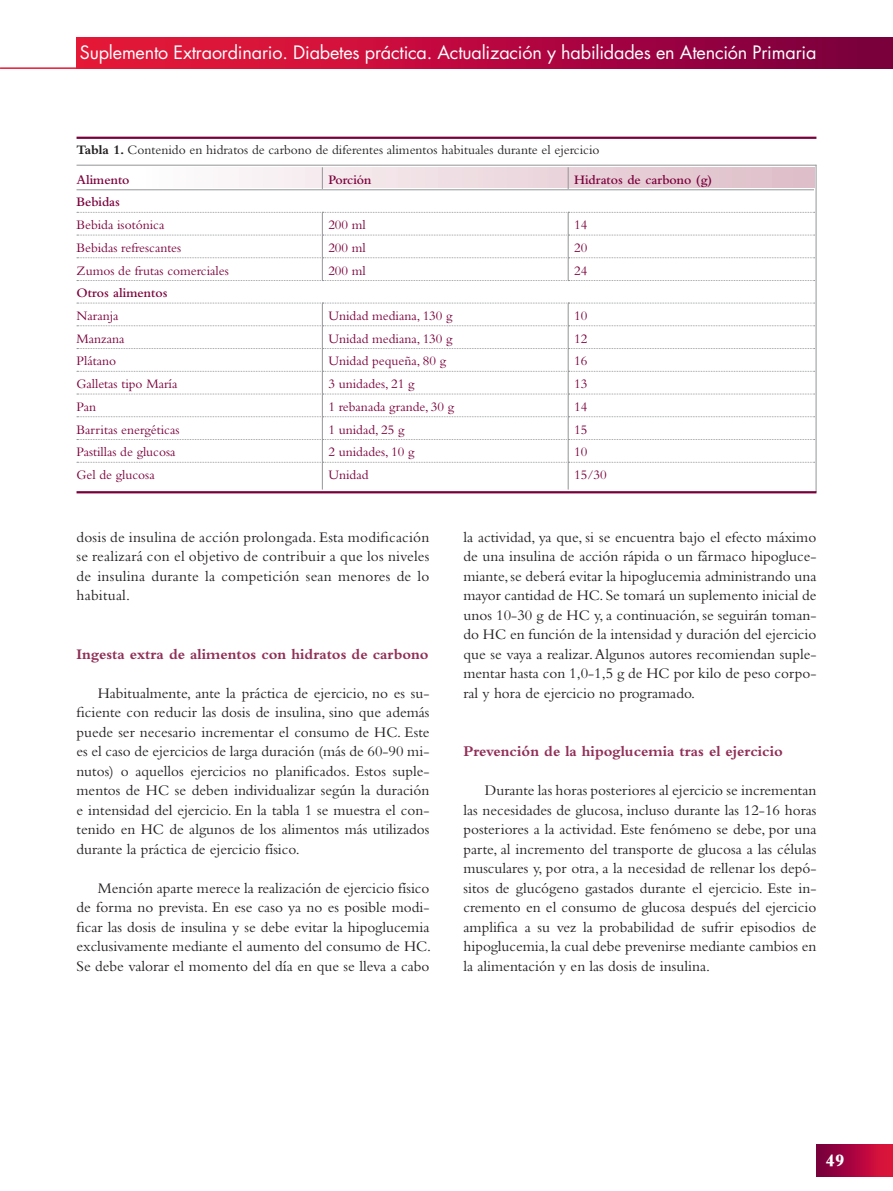
<style>
.page{position:relative;width:893px;height:1191px;background:#fff}
.page>*{position:absolute;margin:0;border:0;box-sizing:border-box;transform-origin:0 0}
.t1{font:18px "Futura";letter-spacing:-.01em;color:#fff}
.t2{font:800 18px "Bembo";color:#fff}
.t3{font:15.3px/19.5px "Bembo";color:#231f20;text-align:justify}
.t4{font:700 15.3px "Bembo";color:#912f57}
.t5{font:13.5px "Bembo";color:#7a003b}
.t6{font:13.5px "Bembo";color:#231f20}
.t7{font:600 13.5px "Bembo";color:#7a003b}
.s1{font-weight:700}
</style>
<div class="page">
<div style="left:816px;top:1144px;width:77px;height:32px;background:linear-gradient(to right,#73003f,#e6143d)"></div>
<hr style="left:0;top:67px;width:816px;height:2px;background:#e51836">
<div style="left:77px;top:37px;width:816px;height:32px;background:linear-gradient(to right,#f21939,#7a0041)"></div>
<hr style="left:77px;top:137px;width:739px;height:2px;background:#7a003b">
<hr style="left:77px;top:165px;width:739px;height:1px;background:#939598">
<hr style="left:816px;top:165px;width:1px;height:327px;background:#939598">
<div style="left:138px;top:168px;width:676px;height:19px;background:linear-gradient(to right,#fefdfe,#debdc7)"></div>
<svg style="left:322px;top:167px;width:1px;height:22px"></svg>
<svg style="left:568px;top:167px;width:1px;height:22px"></svg>
<hr style="left:77px;top:189px;width:245px;height:1px;background:#939598">
<hr style="left:322px;top:189px;width:246px;height:1px;background:#939598">
<hr style="left:568px;top:189px;width:246px;height:1px;background:#939598">
<svg style="left:77px;top:212px;width:738px;height:69px"></svg>
<svg style="left:77px;top:303px;width:738px;height:186px"></svg>
<hr style="left:77px;top:491px;width:739px;height:2px;background:#7a003b">
<p class="t1" style="left:80px;top:41px;width:738px">Suplemento Extraordinario. Diabetes práctica. Actualización y habilidades en Atención Primaria</p>
<p class="t6" style="left:77px;top:142px;width:524px"><span class="s1">Tabla 1.</span> Contenido en hidratos de carbono de diferentes alimentos habituales durante el ejercicio</p>
<p class="t7" style="left:77px;top:172px;width:55px">Alimento</p>
<p class="t7" style="left:328px;top:172px;width:45px">Porción</p>
<p class="t7" style="left:574px;top:172px;width:140px">Hidratos de carbono (g)</p>
<p class="t7" style="left:77px;top:195px;width:45px">Bebidas</p>
<p class="t5" style="left:77px;top:217px;width:89px">Bebida isotónica</p>
<p class="t5" style="left:328px;top:217px;width:39px">200 ml</p>
<p class="t5" style="left:574px;top:217px;width:15px">14</p>
<p class="t5" style="left:77px;top:240px;width:106px">Bebidas refrescantes</p>
<p class="t5" style="left:328px;top:240px;width:39px">200 ml</p>
<p class="t5" style="left:574px;top:240px;width:15px">20</p>
<p class="t5" style="left:77px;top:262px;width:154px">Zumos de frutas comerciales</p>
<p class="t5" style="left:328px;top:262px;width:39px">200 ml</p>
<p class="t5" style="left:574px;top:262px;width:15px">24</p>
<p class="t7" style="left:77px;top:285px;width:92px">Otros alimentos</p>
<p class="t5" style="left:77px;top:308px;width:43px">Naranja</p>
<p class="t5" style="left:328px;top:308px;width:126px">Unidad mediana, 130 g</p>
<p class="t5" style="left:574px;top:308px;width:15px">10</p>
<p class="t5" style="left:77px;top:330px;width:49px">Manzana</p>
<p class="t5" style="left:328px;top:330px;width:126px">Unidad mediana, 130 g</p>
<p class="t5" style="left:574px;top:330px;width:15px">12</p>
<p class="t5" style="left:77px;top:353px;width:41px">Plátano</p>
<p class="t5" style="left:328px;top:353px;width:119px">Unidad pequeña, 80 g</p>
<p class="t5" style="left:574px;top:353px;width:15px">16</p>
<p class="t5" style="left:77px;top:376px;width:102px">Galletas tipo María</p>
<p class="t5" style="left:328px;top:376px;width:88px">3 unidades, 21 g</p>
<p class="t5" style="left:574px;top:376px;width:15px">13</p>
<p class="t5" style="left:77px;top:399px;width:21px">Pan</p>
<p class="t5" style="left:328px;top:399px;width:127px">1 rebanada grande, 30 g</p>
<p class="t5" style="left:574px;top:399px;width:15px">14</p>
<p class="t5" style="left:77px;top:421px;width:104px">Barritas energéticas</p>
<p class="t5" style="left:328px;top:421px;width:78px">1 unidad, 25 g</p>
<p class="t5" style="left:574px;top:421px;width:15px">15</p>
<p class="t5" style="left:77px;top:444px;width:100px">Pastillas de glucosa</p>
<p class="t5" style="left:328px;top:444px;width:88px">2 unidades, 10 g</p>
<p class="t5" style="left:574px;top:444px;width:15px">10</p>
<p class="t5" style="left:77px;top:467px;width:80px">Gel de glucosa</p>
<p class="t5" style="left:328px;top:467px;width:42px">Unidad</p>
<p class="t5" style="left:574px;top:467px;width:34px">15/30</p>
<p class="t3" style="left:77px;top:527px;width:354px">dosis de insulina de acción prolongada. Esta modificación se realizará con el objetivo de contribuir a que los niveles de insulina durante la competición sean menores de lo habitual.</p>
<p class="t4" style="left:77px;top:645px;width:354px">Ingesta extra de alimentos con hidratos de carbono</p>
<p class="t3" style="left:77px;top:683px;width:354px;text-indent:21px">Habitualmente, ante la práctica de ejercicio, no es su&shy;ficiente con reducir las dosis de insulina, sino que además puede ser necesario incrementar el consumo de HC. Este es el caso de ejercicios de larga duración (más de 60-90 mi&shy;nutos) o aquellos ejercicios no planificados. Estos suple&shy;mentos de HC se deben individualizar según la duración e intensidad del ejercicio. En la tabla 1 se muestra el con&shy;tenido en HC de algunos de los alimentos más utilizados durante la práctica de ejercicio físico.</p>
<p class="t3" style="left:77px;top:878px;width:356px;text-indent:21px">Mención aparte merece la realización de ejercicio físico de forma no prevista. En ese caso ya no es posible modi&shy;ficar las dosis de insulina y se debe evitar la hipoglucemia exclusivamente mediante el aumento del consumo de HC.<br>Se debe valorar el momento del día en que se lleva a cabo</p>
<p class="t3" style="left:463px;top:527px;width:354px">la actividad, ya que, si se encuentra bajo el efecto máximo de una insulina de acción rápida o un fármaco hipogluce&shy;miante, se deberá evitar la hipoglucemia administrando una mayor cantidad de HC. Se tomará un suplemento inicial de unos 10-30 g de HC y, a continuación, se seguirán toman&shy;do HC en función de la intensidad y duración del ejercicio que se vaya a realizar. Algunos autores recomiendan suple&shy;mentar hasta con 1,0-1,5 g de HC por kilo de peso corpo&shy;ral y hora de ejercicio no programado.</p>
<p class="t4" style="left:463px;top:743px;width:321px">Prevención de la hipoglucemia tras el ejercicio</p>
<p class="t3" style="left:463px;top:780px;width:354px;text-indent:21px">Durante las horas posteriores al ejercicio se incrementan las necesidades de glucosa, incluso durante las 12‑16 horas posteriores a la actividad. Este fenómeno se debe, por una parte, al incremento del transporte de glucosa a las células musculares y, por otra, a la necesidad de rellenar los depó&shy;sitos de glucógeno gastados durante el ejercicio. Este in&shy;cremento en el consumo de glucosa después del ejercicio amplifica a su vez la probabilidad de sufrir episodios de hipoglucemia, la cual debe prevenirse mediante cambios en la alimentación y en las dosis de insulina.</p>
<p class="t2" style="left:825px;top:1149px;width:21px">49</p>
</div>
